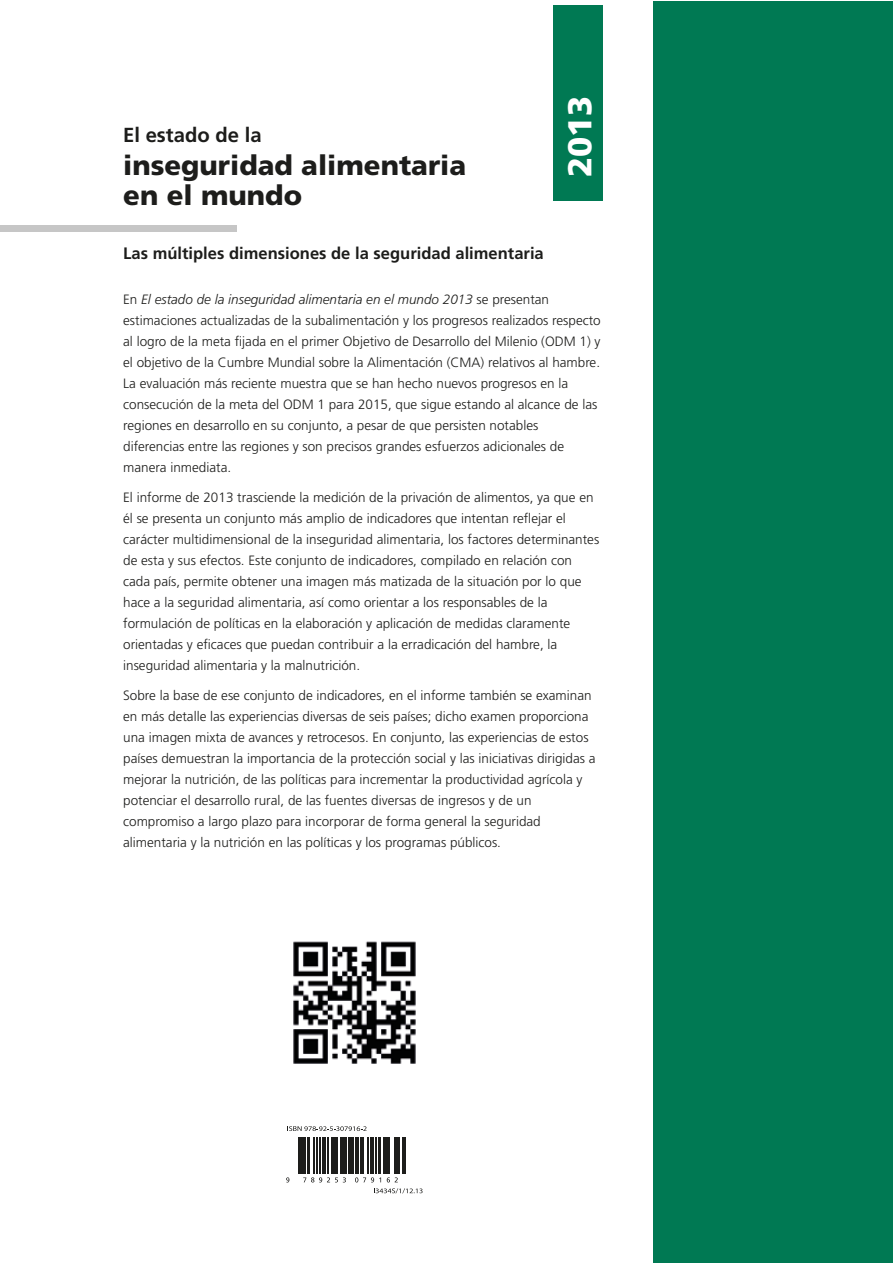
<style>
.page{position:relative;width:893px;height:1263px;background:#fff}
.page>*{position:absolute;margin:0;border:0;box-sizing:border-box;transform-origin:0 0}
.t1{font:900 33.15px "Frutiger LT Std";color:#fff}
.t2{font:900 27.6px/30px "Frutiger LT Std";color:#1d1d1b}
.t3{font:700 20.4px "Frutiger LT Std";color:#1d1d1b}
.t4{font:700 16.5px "Frutiger LT Std";color:#1d1d1b}
.t5{font:300 13.5px/21px "Frutiger LT Std";color:#1d1d1b}
.s1{font-style:italic}
</style>
<div class="page">
<div style="left:552px;top:5px;width:50px;height:196px;background:#007953"></div>
<div style="left:0;top:225px;width:237px;height:7px;background:#c6c6c6"></div>
<div style="left:653px;top:1px;width:240px;height:1262px;background:#007953"></div>
<img style="left:293px;top:941px;width:123px;height:123px">
<svg style="left:374px;top:1188px;width:49px;height:5px"></svg>
<svg style="left:287px;top:1126px;width:80px;height:5px"></svg>
<hr style="left:298px;top:1137px;width:1px;height:37px;background:#1d1d1b">
<hr style="left:301px;top:1137px;width:1px;height:37px;background:#1d1d1b">
<hr style="left:303px;top:1137px;width:3px;height:37px;background:#1d1d1b">
<hr style="left:307px;top:1137px;width:3px;height:37px;background:#1d1d1b">
<hr style="left:313px;top:1137px;width:1px;height:37px;background:#1d1d1b">
<hr style="left:316px;top:1137px;width:1px;height:37px;background:#1d1d1b">
<hr style="left:320px;top:1137px;width:1px;height:37px;background:#1d1d1b">
<hr style="left:322px;top:1137px;width:3px;height:37px;background:#1d1d1b">
<hr style="left:328px;top:1137px;width:1px;height:37px;background:#1d1d1b">
<hr style="left:331px;top:1137px;width:2px;height:37px;background:#1d1d1b">
<hr style="left:334px;top:1137px;width:4px;height:37px;background:#1d1d1b">
<hr style="left:340px;top:1137px;width:1px;height:37px;background:#1d1d1b">
<div style="left:342px;top:1137px;width:5px;height:37px;background:#1d1d1b"></div>
<hr style="left:348px;top:1137px;width:1px;height:37px;background:#1d1d1b">
<hr style="left:350px;top:1137px;width:1px;height:37px;background:#1d1d1b">
<hr style="left:353px;top:1137px;width:1px;height:37px;background:#1d1d1b">
<hr style="left:355px;top:1137px;width:3px;height:37px;background:#1d1d1b">
<hr style="left:360px;top:1137px;width:2px;height:37px;background:#1d1d1b">
<hr style="left:363px;top:1137px;width:1px;height:37px;background:#1d1d1b">
<hr style="left:367px;top:1137px;width:1px;height:37px;background:#1d1d1b">
<hr style="left:371px;top:1137px;width:3px;height:37px;background:#1d1d1b">
<hr style="left:375px;top:1137px;width:1px;height:37px;background:#1d1d1b">
<hr style="left:379px;top:1137px;width:2px;height:37px;background:#1d1d1b">
<hr style="left:383px;top:1137px;width:2px;height:37px;background:#1d1d1b">
<hr style="left:386px;top:1137px;width:2px;height:37px;background:#1d1d1b">
<hr style="left:389px;top:1137px;width:1px;height:37px;background:#1d1d1b">
<hr style="left:394px;top:1137px;width:3px;height:37px;background:#1d1d1b">
<hr style="left:398px;top:1137px;width:2px;height:37px;background:#1d1d1b">
<hr style="left:402px;top:1137px;width:1px;height:37px;background:#1d1d1b">
<hr style="left:405px;top:1137px;width:1px;height:37px;background:#1d1d1b">
<svg style="left:286px;top:1177px;width:3px;height:5px"></svg>
<svg style="left:303px;top:1177px;width:43px;height:5px"></svg>
<svg style="left:355px;top:1177px;width:26px;height:5px"></svg>
<svg style="left:387px;top:1177px;width:11px;height:5px"></svg>
<h3 class="t3" style="left:123px;top:122px;width:140px">El estado de la</h3>
<h2 class="t2" style="left:123px;top:150px;width:345px">inseguridad alimentaria en el mundo</h2>
<h1 class="t1" style="left:560px;top:177px;width:82px;rotate:-90deg">2013</h1>
<p class="t4" style="left:123px;top:244px;width:422px">Las múltiples dimensiones de la seguridad alimentaria</p>
<p class="t5" style="left:123px;top:289px;width:479px">En <span class="s1">El estado de la inseguridad alimentaria en el mundo 2013</span> se presentan estimaciones actualizadas de la subalimentación y los progresos realizados respecto al logro de la meta fijada en el primer Objetivo de Desarrollo del Milenio (ODM 1) y el objetivo de la Cumbre Mundial sobre la Alimentación (CMA) relativos al hambre.<br>La evaluación más reciente muestra que se han hecho nuevos progresos en la consecución de la meta del ODM 1 para 2015, que sigue estando al alcance de las regiones en desarrollo en su conjunto, a pesar de que persisten notables diferencias entre las regiones y son precisos grandes esfuerzos adicionales de manera inmediata.</p>
<p class="t5" style="left:123px;top:487px;width:478px">El informe de 2013 trasciende la medición de la privación de alimentos, ya que en él se presenta un conjunto más amplio de indicadores que intentan reflejar el carácter multidimensional de la inseguridad alimentaria, los factores determinantes de esta y sus efectos. Este conjunto de indicadores, compilado en relación con cada país, permite obtener una imagen más matizada de la situación por lo que hace a la seguridad alimentaria, así como orientar a los responsables de la formulación de políticas en la elaboración y aplicación de medidas claramente orientadas y eficaces que puedan contribuir a la erradicación del hambre, la inseguridad alimentaria y la malnutrición.</p>
<p class="t5" style="left:123px;top:685px;width:474px">Sobre la base de ese conjunto de indicadores, en el informe también se examinan en más detalle las experiencias diversas de seis países; dicho examen proporciona una imagen mixta de avances y retrocesos. En conjunto, las experiencias de estos países demuestran la importancia de la protección social y las iniciativas dirigidas a mejorar la nutrición, de las políticas para incrementar la productividad agrícola y potenciar el desarrollo rural, de las fuentes diversas de ingresos y de un compromiso a largo plazo para incorporar de forma general la seguridad alimentaria y la nutrición en las políticas y los programas públicos.</p>
</div>
